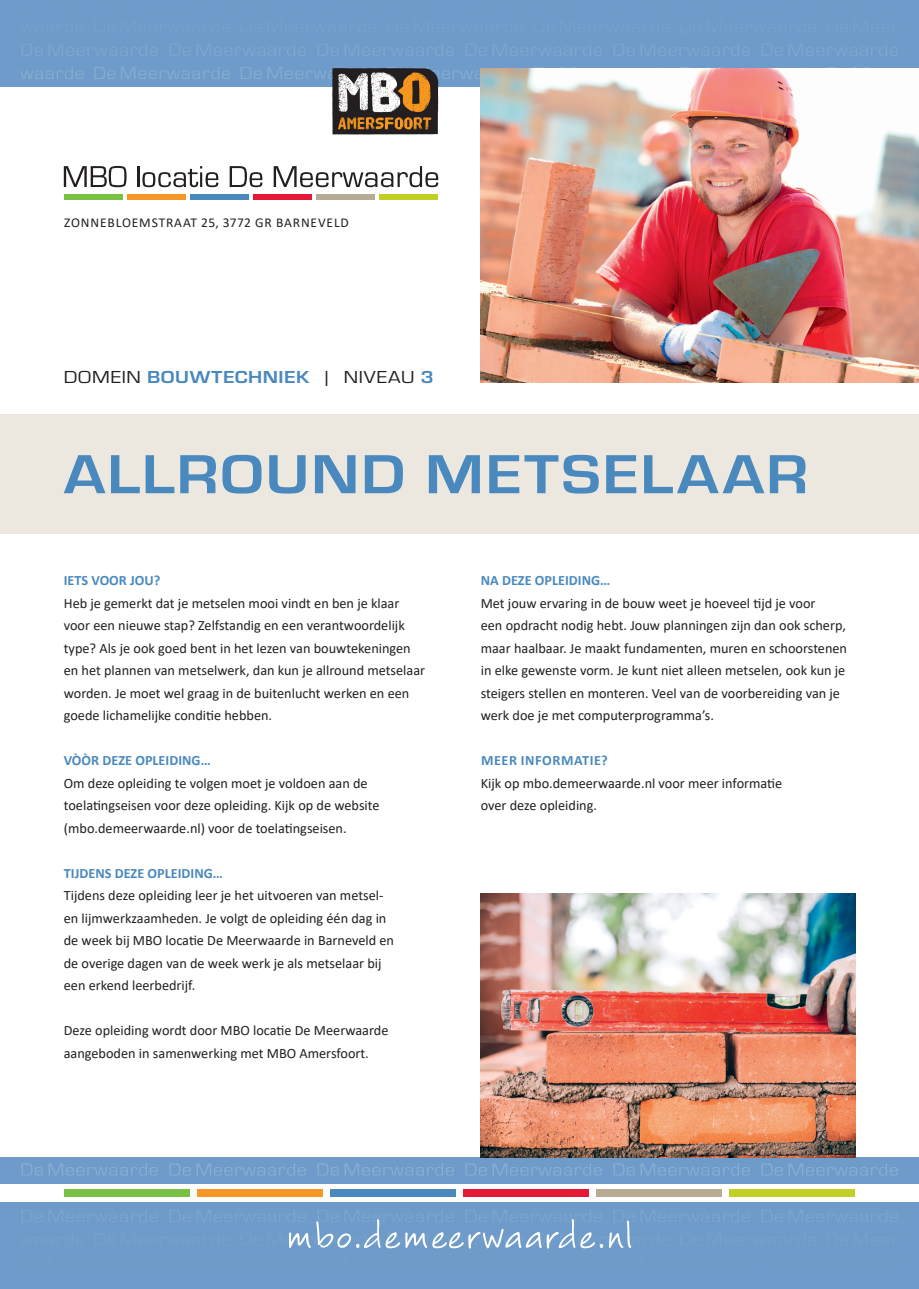
<style>
.page{position:relative;width:919px;height:1289px;background:#fff}
.page>*{position:absolute;margin:0;border:0;box-sizing:border-box;transform-origin:0 0}
.t1{font:64.2px "V Hand Medium";letter-spacing:.05em;color:#fff;scale:.9 1}
.t2{font:700 57px "Eurostile";letter-spacing:.025em;color:#4a89be;scale:1.15 1}
.t3{font:18px "Eurostile";letter-spacing:.025em;color:#231f20;scale:1.15 1}
.t4{font:14.25px/22.5px "Calibri";color:#231f20}
.t5{font:700 14.25px "Calibri";color:#4a89be}
.t6{font:700 14.25px "Calibri";letter-spacing:.04em;color:#4a89be}
.t7{font:13.5px "Calibri";letter-spacing:.065em;color:#231f20}
.s1{font-weight:700;color:#4a89be}
</style>
<div class="page">
<div style="left:0;top:415px;width:918px;height:119px;background:#ece8e0"></div>
<div style="left:0;top:0;width:918px;height:86px;background:#6e9bc9"></div>
<svg style="left:22px;top:44px;width:875px;height:12px"></svg>
<div style="left:0;top:1157px;width:918px;height:131px;background:#6e9bc9"></div>
<svg style="left:22px;top:1210px;width:875px;height:12px"></svg>
<svg style="left:21px;top:1163px;width:876px;height:12px"></svg>
<div style="left:0;top:1184px;width:918px;height:17px;background:#fff"></div>
<div style="left:64px;top:1189px;width:125px;height:8px;background:#79c142"></div>
<div style="left:197px;top:1189px;width:125px;height:8px;background:#f79727"></div>
<div style="left:330px;top:1189px;width:125px;height:8px;background:#4a89be"></div>
<div style="left:463px;top:1189px;width:126px;height:8px;background:#e51836"></div>
<div style="left:596px;top:1189px;width:126px;height:8px;background:#b8ab95"></div>
<div style="left:729px;top:1189px;width:126px;height:8px;background:#c1ce23"></div>
<div style="left:64px;top:194px;width:59px;height:5px;background:#79c142"></div>
<div style="left:127px;top:194px;width:59px;height:5px;background:#f79727"></div>
<div style="left:190px;top:194px;width:59px;height:5px;background:#4a89be"></div>
<div style="left:253px;top:194px;width:59px;height:5px;background:#e51836"></div>
<div style="left:316px;top:194px;width:59px;height:5px;background:#b8ab95"></div>
<div style="left:379px;top:194px;width:59px;height:5px;background:#c1ce23"></div>
<svg style="left:64px;top:166px;width:62px;height:21px"></svg>
<hr style="left:137px;top:166px;width:2px;height:21px;background:#231f20">
<svg style="left:142px;top:166px;width:76px;height:21px"></svg>
<svg style="left:230px;top:166px;width:32px;height:21px"></svg>
<svg style="left:274px;top:166px;width:164px;height:21px"></svg>
<img style="left:480px;top:893px;width:375px;height:264px">
<img style="left:480px;top:68px;width:438px;height:315px">
<svg style="left:20px;top:67px;width:878px;height:67px"></svg>
<p class="t7" style="left:64px;top:213px;width:286px">ZONNEBLOEMSTRAAT 25, 3772 GR BARNEVELD</p>
<p class="t3" style="left:64px;top:365px;width:323px">DOMEIN <span class="s1">BOUWTECHNIEK</span> | NIVEAU <span class="s1">3</span></p>
<h2 class="t2" style="left:64px;top:433px;width:648px">ALLROUND METSELAAR</h2>
<p class="t5" style="left:64px;top:570px;width:98px">IETS VOOR JOU?</p>
<p class="t4" style="left:64px;top:591px;width:363px">Heb je gemerkt dat je metselen mooi vindt en ben je klaar voor een nieuwe stap? Zelfstandig en een verantwoordelijk type? Als je ook goed bent in het lezen van bouwtekeningen en het plannen van metselwerk, dan kun je allround metselaar worden. Je moet wel graag in de buitenlucht werken en een goede lichamelijke conditie hebben.</p>
<p class="t5" style="left:64px;top:750px;width:148px">VÒÒR DEZE OPLEIDING…</p>
<p class="t4" style="left:64px;top:771px;width:317px">Om deze opleiding te volgen moet je voldoen aan de toelatingseisen voor deze opleiding. Kijk op de website (mbo.demeerwaarde.nl) voor de toelatingseisen.</p>
<p class="t5" style="left:64px;top:862px;width:161px">TIJDENS DEZE OPLEIDING…</p>
<p class="t4" style="left:64px;top:883px;width:332px">Tijdens deze opleiding leer je het uitvoeren van metsel&shy;en lijmwerkzaamheden. Je volgt de opleiding één dag in de week bij MBO locatie De Meerwaarde in Barneveld en de overige dagen van de week werk je als metselaar bij een erkend leerbedrijf.</p>
<p class="t4" style="left:64px;top:1018px;width:326px">Deze opleiding wordt door MBO locatie De Meerwaarde aangeboden in samenwerking met MBO Amersfoort.</p>
<p class="t5" style="left:480px;top:570px;width:131px">NA DEZE OPLEIDING…</p>
<p class="t4" style="left:480px;top:591px;width:368px">Met jouw ervaring in de bouw weet je hoeveel tijd je voor<br>een opdracht nodig hebt. Jouw planningen zijn dan ook scherp, maar haalbaar. Je maakt fundamenten, muren en schoorstenen in elke gewenste vorm. Je kunt niet alleen metselen, ook kun je steigers stellen en monteren. Veel van de voorbereiding van je werk doe je met computerprogramma’s.</p>
<p class="t6" style="left:481px;top:750px;width:128px">MEER INFORMATIE?</p>
<p class="t4" style="left:480px;top:771px;width:303px">Kijk op mbo.demeerwaarde.nl voor meer informatie over deze opleiding.</p>
<h1 class="t1" style="left:287px;top:1207px;width:384px">mbo.demeerwaarde.nl</h1>
</div>
